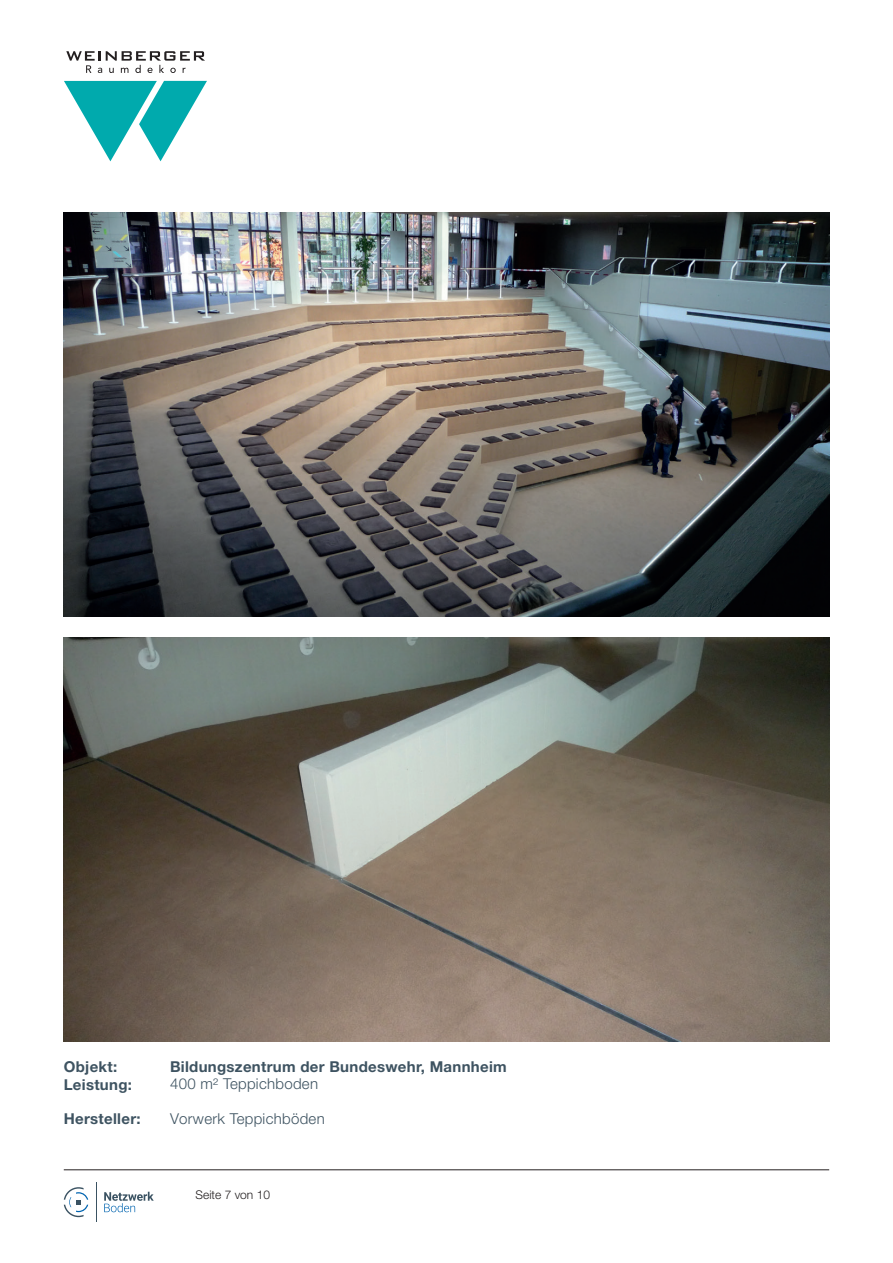
<style>
.page{position:relative;width:893px;height:1263px;background:#fff}
.page>*{position:absolute;margin:0;border:0;box-sizing:border-box;transform-origin:0 0}
.t1{font:700 15px/18px "Helvetica Neue LT Pro";letter-spacing:.02em;color:#3e5361}
.t2{font:300 15px "Helvetica Neue LT Pro";letter-spacing:.02em;color:#3e5361}
.t3{font:300 12px "Helvetica Neue LT Pro";color:#231f20}
</style>
<div class="page">
<svg style="left:104px;top:1192px;width:50px;height:20px"></svg>
<hr style="left:96px;top:1182px;width:1px;height:40px;background:#3a5262">
<svg style="left:64px;top:1187px;width:24px;height:30px"></svg>
<hr style="left:64px;top:1169px;width:765px;height:1px;background:#231f20">
<svg style="left:64px;top:81px;width:143px;height:80px"></svg>
<svg style="left:66px;top:51px;width:139px;height:22px"></svg>
<img style="left:64px;top:213px;width:765px;height:404px">
<img style="left:64px;top:638px;width:765px;height:404px">
<p class="t1" style="left:64px;top:1057px;width:70px">Objekt:<br>Leistung:</p>
<p class="t1" style="left:64px;top:1109px;width:78px">Hersteller:</p>
<p class="t1" style="left:170px;top:1057px;width:338px">Bildungszentrum der Bundeswehr, Mannheim</p>
<p class="t2" style="left:170px;top:1074px;width:149px">400 m² Teppichboden</p>
<p class="t2" style="left:170px;top:1109px;width:156px">Vorwerk Teppichböden</p>
<p class="t3" style="left:196px;top:1188px;width:76px">Seite 7 von 10</p>
</div>
